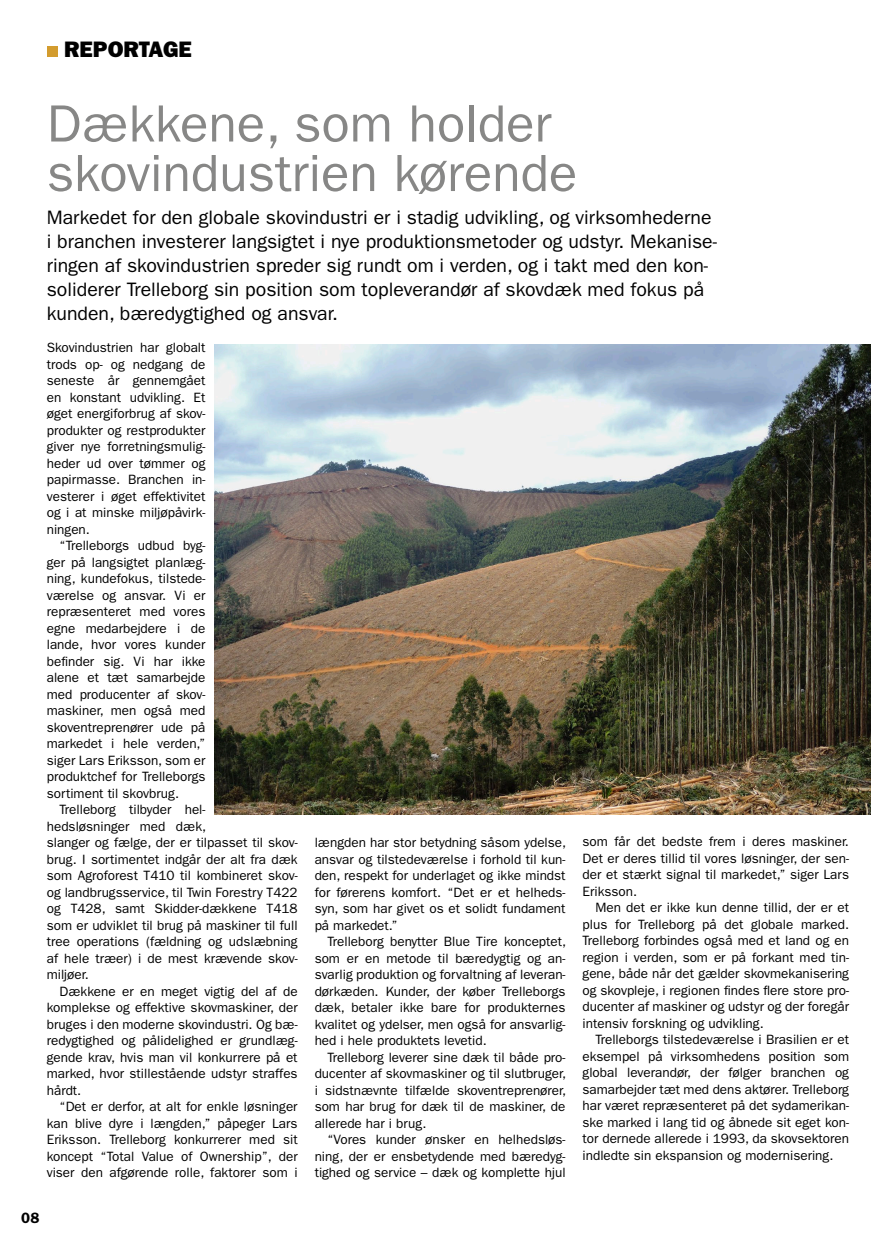
<style>
.page{position:relative;width:893px;height:1242px;background:#fff}
.page>*{position:absolute;margin:0;border:0;box-sizing:border-box;transform-origin:0 0}
.t1{font:52.5px/49.5px "ITC Franklin Gothic Std";color:#878786}
.t2{font:22.5px "ITC Franklin Gothic Std Hvy";color:#000}
.t3{font:19.5px/24px "ITC Franklin Gothic Std";color:#000}
.t4{font:600 15px "ITC Franklin Gothic Std";color:#000}
.t5{font:13.5px/16.5px "ITC Franklin Gothic Std";color:#000;text-align:justify}
</style>
<div class="page">
<div style="left:47px;top:46px;width:10px;height:11px;background:#d39c2e"></div>
<img style="left:214px;top:344px;width:657px;height:470px">
<h2 class="t2" style="left:64px;top:36px;width:129px">REPORTAGE</h2>
<h1 class="t1" style="left:47px;top:99px;width:532px">Dækkene, som holder skovindustrien kørende</h1>
<p class="t3" style="left:47px;top:205px;width:672px">Markedet for den globale skovindustri er i stadig udvikling, og virksomhederne i branchen investerer langsigtet i nye produktionsmetoder og udstyr. Mekanise&shy;ringen af skovindustrien spreder sig rundt om i verden, og i takt med den kon&shy;soliderer Trelleborg sin position som topleverandør af skovdæk med fokus på kunden, bæredygtighed og ansvar.</p>
<p class="t5" style="left:47px;top:339px;width:160px">Skovindustrien har globalt trods op- og nedgang de seneste år gennemgået en konstant udvikling. Et øget energiforbrug af skov&shy;produkter og restprodukter giver nye forretningsmulig&shy;heder ud over tømmer og papirmasse. Branchen in&shy;vesterer i øget effektivitet og i at minske miljøpåvirk&shy;ningen.</p>
<p class="t5" style="left:47px;top:537px;width:160px;text-indent:13px">“Trelleborgs udbud byg&shy;ger på langsigtet planlæg&shy;ning, kundefokus, tilstede&shy;værelse og ansvar. Vi er repræsenteret med vores egne medarbejdere i de lande, hvor vores kunder befinder sig. Vi har ikke alene et tæt samarbejde med producenter af skov&shy;maskiner, men også med skoventreprenører ude på markedet i hele verden,” siger Lars Eriksson, som er produktchef for Trelleborgs sortiment til skovbrug.</p>
<p class="t5" style="left:47px;top:801px;width:252px;text-align:left;text-indent:13px">Trelleborg tilbyder hel-<br>hedsløsninger med dæk,<br>slanger og fælge, der er tilpasset til skov&shy;brug. I sortimentet indgår der alt fra dæk som Agroforest T410 til kombineret skov&shy;og landbrugsservice, til Twin Forestry T422 og T428, samt Skidder-dækkene T418 som er udviklet til brug på maskiner til full tree operations (fældning og udslæbning af hele træer) i de mest krævende skov&shy;miljøer.</p>
<p class="t5" style="left:47px;top:983px;width:252px;text-indent:13px">Dækkene er en meget vigtig del af de komplekse og effektive skovmaskiner, der bruges i den moderne skovindustri. Og bæ&shy;redygtighed og pålidelighed er grundlæg&shy;gende krav, hvis man vil konkurrere på et marked, hvor stillestående udstyr straffes hårdt.</p>
<p class="t5" style="left:47px;top:1098px;width:252px;text-indent:13px">“Det er derfor, at alt for enkle løsninger kan blive dyre i længden,” påpeger Lars Eriksson. Trelleborg konkurrerer med sit koncept “Total Value of Ownership”, der viser den afgørende rolle, faktorer som i</p>
<p class="t5" style="left:583px;top:833px;width:268px">som får det bedste frem i deres maskiner.<br>Det er deres tillid til vores løsninger, der sen&shy;der et stærkt signal til markedet,” siger Lars Eriksson.</p>
<p class="t5" style="left:583px;top:899px;width:268px;text-indent:13px">Men det er ikke kun denne tillid, der er et plus for Trelleborg på det globale marked.<br>Trelleborg forbindes også med et land og en region i verden, som er på forkant med tin&shy;gene, både når det gælder skovmekanisering og skovpleje, i regionen findes flere store pro&shy;ducenter af maskiner og udstyr og der foregår intensiv forskning og udvikling.</p>
<p class="t5" style="left:583px;top:1031px;width:268px;text-indent:13px">Trelleborgs tilstedeværelse i Brasilien er et eksempel på virksomhedens position som global leverandør, der følger branchen og samarbejder tæt med dens aktører. Trelleborg har været repræsenteret på det sydamerikan&shy;ske marked i lang tid og åbnede sit eget kon&shy;tor dernede allerede i 1993, da skovsektoren indledte sin ekspansion og modernisering.</p>
<p class="t5" style="left:315px;top:834px;width:253px">længden har stor betydning såsom ydelse, ansvar og tilstedeværelse i forhold til kun&shy;den, respekt for underlaget og ikke mindst for førerens komfort. “Det er et helheds&shy;syn, som har givet os et solidt fundament på markedet.”</p>
<p class="t5" style="left:315px;top:933px;width:253px;text-indent:13px">Trelleborg benytter Blue Tire konceptet, som er en metode til bæredygtig og an&shy;svarlig produktion og forvaltning af leveran&shy;dørkæden. Kunder, der køber Trelleborgs dæk, betaler ikke bare for produkternes kvalitet og ydelser, men også for ansvarlig&shy;hed i hele produktets levetid.</p>
<p class="t5" style="left:315px;top:1049px;width:253px;text-indent:13px">Trelleborg leverer sine dæk til både pro&shy;ducenter af skovmaskiner og til slutbruger, i sidstnævnte tilfælde skoventreprenører, som har brug for dæk til de maskiner, de allerede har i brug.</p>
<p class="t5" style="left:315px;top:1131px;width:252px;text-indent:13px">“Vores kunder ønsker en helhedsløs&shy;ning, der er ensbetydende med bæredyg&shy;tighed og service – dæk og komplette hjul</p>
<p class="t4" style="left:21px;top:1208px;width:20px">08</p>
</div>
